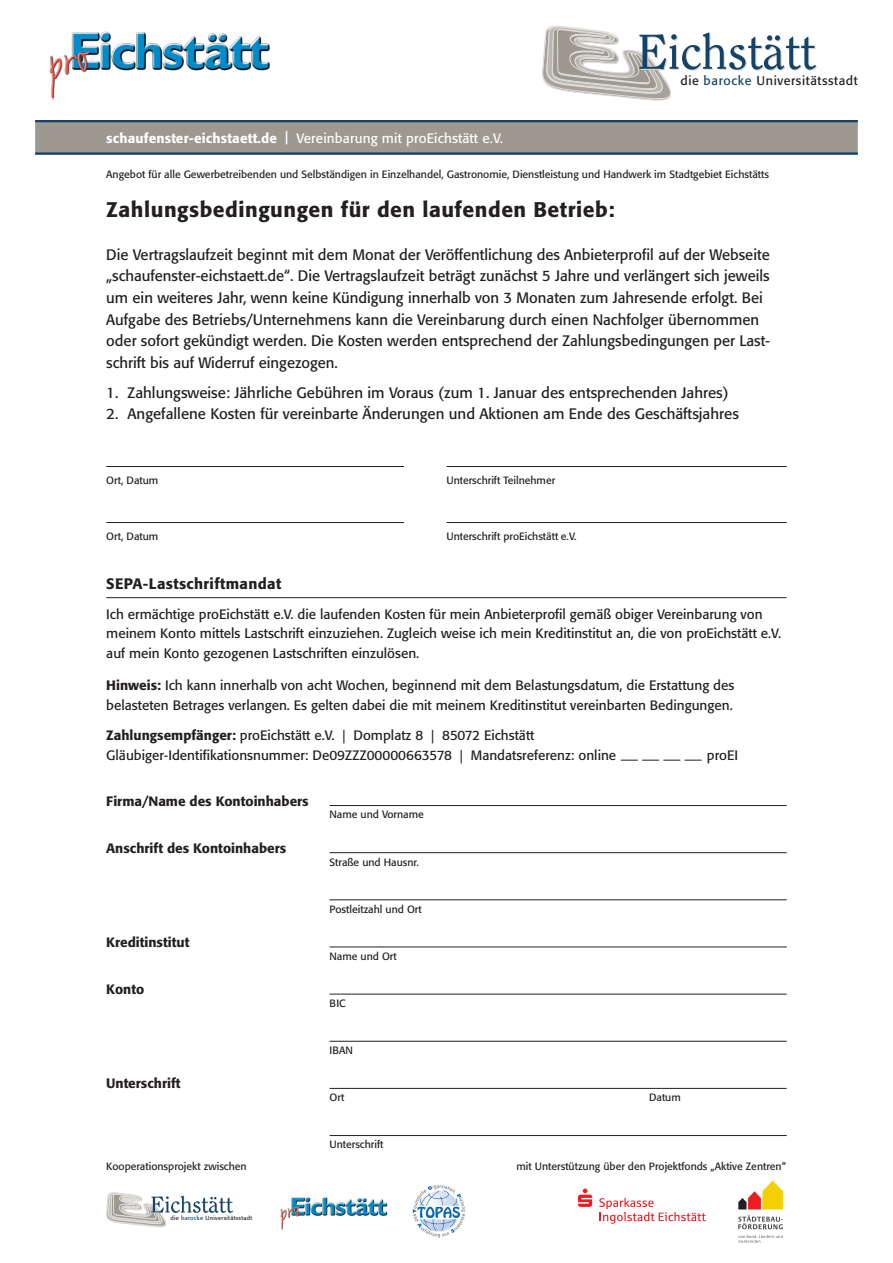
<style>
.page{position:relative;width:893px;height:1263px;background:#fff}
.page>*{position:absolute;margin:0;border:0;box-sizing:border-box;transform-origin:0 0}
.t1{font:500 21px "Formata";letter-spacing:.025em;color:#231f20}
.t2{font:15px/21.6px "Formata";color:#231f20}
.t3{font:500 15px "Formata";letter-spacing:.025em;color:#231f20}
.t4{font:13.5px/19.5px "Formata";color:#231f20}
.t5{font:500 13.5px "Formata";color:#231f20}
.t6{font:13.5px "Formata";letter-spacing:.01em;color:#fff}
.t7{font:12.6px "Formata";letter-spacing:.05em;color:#231f20}
.t8{font:10.5px "Formata";color:#231f20}
.t9{font:5.85px "Formata";letter-spacing:.05em;color:#231f20}
.s1{font-weight:500}
.s2{color:#134368}
</style>
<div class="page">
<div style="left:35px;top:122px;width:823px;height:30px;background:#9d9890"></div>
<hr style="left:35px;top:120px;width:823px;height:2px;background:#134368">
<hr style="left:35px;top:152px;width:823px;height:3px;background:#134368">
<svg style="left:542px;top:25px;width:275px;height:76px"></svg>
<hr style="left:106px;top:597px;width:681px;height:1px;background:#231f20">
<svg style="left:106px;top:1192px;width:127px;height:36px"></svg>
<svg style="left:578px;top:1188px;width:14px;height:19px"></svg>
<svg style="left:599px;top:1198px;width:107px;height:26px"></svg>
<img style="left:280px;top:1197px;width:108px;height:33px">
<hr style="left:106px;top:466px;width:298px;height:1px;background:#231f20">
<hr style="left:106px;top:522px;width:298px;height:1px;background:#231f20">
<hr style="left:446px;top:466px;width:341px;height:1px;background:#231f20">
<hr style="left:446px;top:522px;width:341px;height:1px;background:#231f20">
<hr style="left:330px;top:805px;width:457px;height:1px;background:#231f20">
<hr style="left:330px;top:852px;width:457px;height:1px;background:#231f20">
<hr style="left:330px;top:899px;width:457px;height:1px;background:#231f20">
<hr style="left:330px;top:947px;width:457px;height:1px;background:#231f20">
<hr style="left:330px;top:994px;width:457px;height:1px;background:#231f20">
<hr style="left:330px;top:1041px;width:457px;height:1px;background:#231f20">
<hr style="left:330px;top:1088px;width:457px;height:1px;background:#231f20">
<hr style="left:330px;top:1135px;width:457px;height:1px;background:#231f20">
<img style="left:49px;top:31px;width:221px;height:68px">
<img style="left:412px;top:1184px;width:53px;height:54px">
<svg style="left:738px;top:1180px;width:45px;height:29px"></svg>
<svg style="left:738px;top:1235px;width:44px;height:7px"></svg>
<svg style="left:738px;top:1215px;width:45px;height:14px"></svg>
<svg style="left:621px;top:760px;width:81px;height:1px"></svg>
<p class="t6" style="left:106px;top:130px;width:398px"><span class="s1">schaufenster-eichstaett.de |</span> Vereinbarung mit proEichstätt e.V.</p>
<p class="t7" style="left:680px;top:73px;width:179px">die <span class="s2">barocke</span> Universitätsstadt</p>
<p class="t8" style="left:106px;top:168px;width:664px">Angebot für alle Gewerbetreibenden und Selbständigen in Einzelhandel, Gastronomie, Dienstleistung und Handwerk im Stadtgebiet Eichstätts</p>
<h1 class="t1" style="left:106px;top:196px;width:510px">Zahlungsbedingungen für den laufenden Betrieb:</h1>
<p class="t2" style="left:106px;top:244px;width:665px">Die Vertragslaufzeit beginnt mit dem Monat der Veröffentlichung des Anbieterprofil auf der Webseite „schaufenster-eichstaett.de“. Die Vertragslaufzeit beträgt zunächst 5 Jahre und verlängert sich jeweils um ein weiteres Jahr, wenn keine Kündigung innerhalb von 3 Monaten zum Jahresende erfolgt. Bei Aufgabe des Betriebs/Unternehmens kann die Vereinbarung durch einen Nachfolger übernommen oder sofort gekündigt werden. Die Kosten werden entsprechend der Zahlungsbedingungen per Last&shy;schrift bis auf Widerruf eingezogen.</p>
<p class="t2" style="left:106px;top:382px;width:624px">1. Zahlungsweise: Jährliche Gebühren im Voraus (zum 1. Januar des entsprechenden Jahres)</p>
<p class="t2" style="left:106px;top:403px;width:634px">2. Angefallene Kosten für vereinbarte Änderungen und Aktionen am Ende des Geschäftsjahres</p>
<p class="t8" style="left:106px;top:474px;width:54px">Ort, Datum</p>
<p class="t8" style="left:106px;top:530px;width:54px">Ort, Datum</p>
<p class="t8" style="left:446px;top:474px;width:110px">Unterschrift Teilnehmer</p>
<p class="t8" style="left:446px;top:530px;width:132px">Unterschrift proEichstätt e.V.</p>
<p class="t3" style="left:106px;top:575px;width:177px">SEPA-Lastschriftmandat</p>
<p class="t4" style="left:106px;top:604px;width:676px">Ich ermächtige proEichstätt e.V. die laufenden Kosten für mein Anbieterprofil gemäß obiger Vereinbarung von meinem Konto mittels Lastschrift einzuziehen. Zugleich weise ich mein Kreditinstitut an, die von proEichstätt e.V. auf mein Konto gezogenen Lastschriften einzulösen.</p>
<p class="t4" style="left:106px;top:676px;width:630px"><span class="s1">Hinweis:</span> Ich kann innerhalb von acht Wochen, beginnend mit dem Belastungsdatum, die Erstattung des belasteten Betrages verlangen. Es gelten dabei die mit meinem Kreditinstitut vereinbarten Bedingungen.</p>
<p class="t4" style="left:106px;top:726px;width:511px"><span class="s1">Zahlungsempfänger:</span> proEichstätt e.V. | Domplatz 8 | 85072 Eichstätt<br>Gläubiger-Identifikationsnummer: De09ZZZ00000663578 | Mandatsreferenz: online</p>
<p class="t4" style="left:707px;top:745px;width:33px">proEI</p>
<p class="t5" style="left:106px;top:793px;width:204px">Firma/Name des Kontoinhabers</p>
<p class="t5" style="left:106px;top:840px;width:181px">Anschrift des Kontoinhabers</p>
<p class="t5" style="left:106px;top:934px;width:85px">Kreditinstitut</p>
<p class="t5" style="left:106px;top:981px;width:39px">Konto</p>
<p class="t5" style="left:106px;top:1075px;width:76px">Unterschrift</p>
<p class="t8" style="left:330px;top:808px;width:96px">Name und Vorname</p>
<p class="t8" style="left:330px;top:855px;width:91px">Straße und Hausnr.</p>
<p class="t8" style="left:330px;top:903px;width:94px">Postleitzahl und Ort</p>
<p class="t8" style="left:330px;top:950px;width:69px">Name und Ort</p>
<p class="t8" style="left:330px;top:997px;width:18px">BIC</p>
<p class="t8" style="left:330px;top:1044px;width:25px">IBAN</p>
<p class="t8" style="left:330px;top:1091px;width:16px">Ort</p>
<p class="t8" style="left:649px;top:1091px;width:33px">Datum</p>
<p class="t8" style="left:330px;top:1138px;width:55px">Unterschrift</p>
<p class="t8" style="left:106px;top:1159px;width:142px">Kooperationsprojekt zwischen</p>
<p class="t8" style="left:517px;top:1159px;width:271px">mit Unterstützung über den Projektfonds „Aktive Zentren“</p>
<p class="t9" style="left:170px;top:1214px;width:83px">die <span class="s2">barocke</span> Universitätsstadt</p>
</div>
